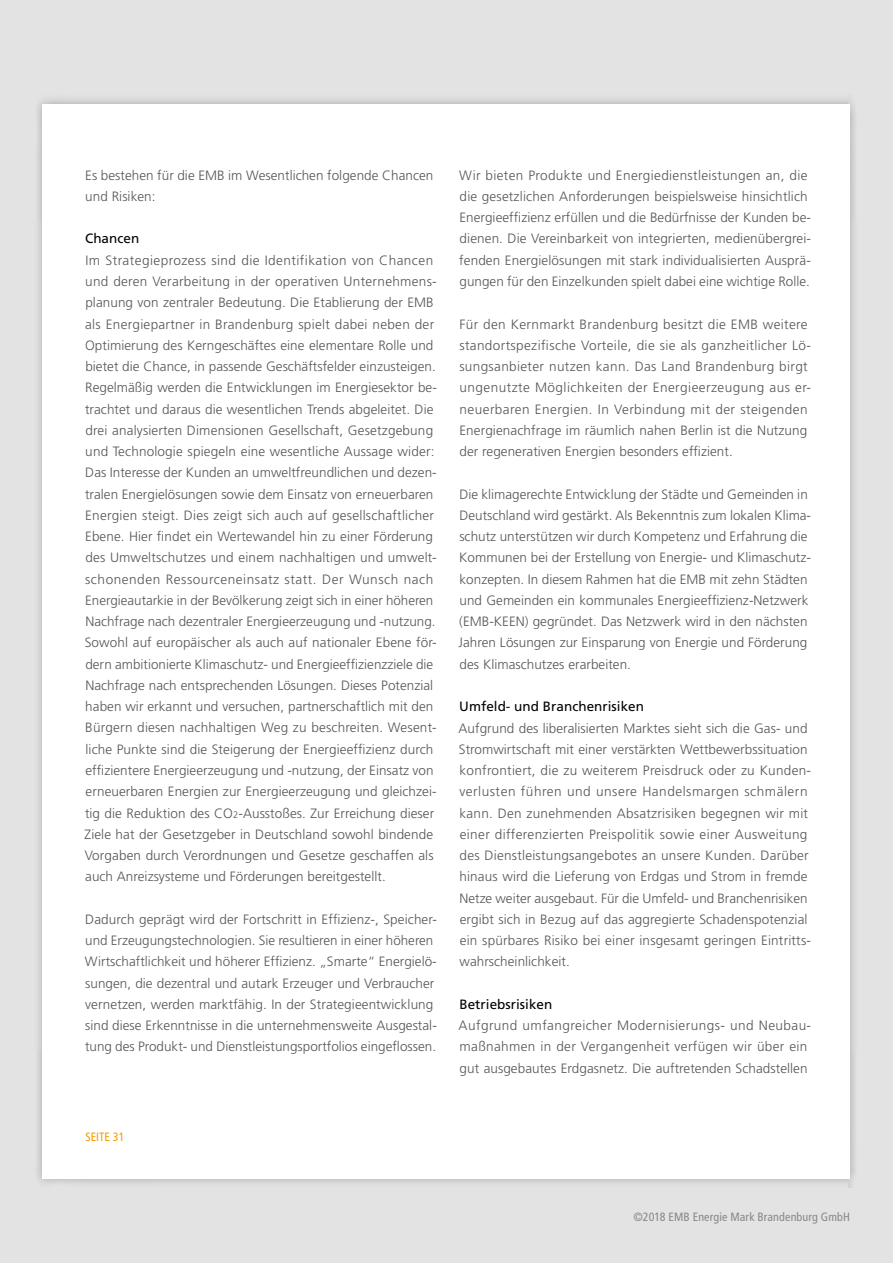
<style>
.page{position:relative;width:893px;height:1263px;background:#e3e3e3}
.page>*{position:absolute;margin:0;border:0;box-sizing:border-box;transform-origin:0 0}
.t1{font:300 13.5px/21.3px "Frutiger";letter-spacing:.005em;color:#565656}
.t2{font:300 13.5px/21.3px "Frutiger";letter-spacing:.025em;color:#565656}
.t3{font:13.5px "Frutiger";letter-spacing:.005em;color:#000}
.t4{font:condensed 12px "Frutiger";letter-spacing:.01em;color:#878786}
.t5{font:condensed 12px "Frutiger";color:#f59c00}
.s1{font-size:9.45px}
</style>
<div class="page">
<div style="left:33px;top:95px;width:827px;height:1093px;background:#000;opacity:.25"></div>
<div style="left:43px;top:104px;width:807px;height:1075px;background:#fff"></div>
<p class="t1" style="left:85px;top:164px;width:350px">Es bestehen für die EMB im Wesentlichen folgende Chancen und Risiken:</p>
<p class="t3" style="left:85px;top:231px;width:56px">Chancen</p>
<p class="t1" style="left:84px;top:249px;width:354px">Im Strategieprozess sind die Identifikation von Chancen und deren Verarbeitung in der operativen Unternehmens&shy;planung von zentraler Bedeutung. Die Etablierung der EMB als Energiepartner in Brandenburg spielt dabei neben der Optimierung des Kerngeschäftes eine elementare Rolle und bietet die Chance, in passende Geschäftsfelder einzusteigen.<br>Regelmäßig werden die Entwicklungen im Energiesektor be&shy;trachtet und daraus die wesentlichen Trends abgeleitet. Die drei analysierten Dimensionen Gesellschaft, Gesetzgebung und Technologie spiegeln eine wesentliche Aussage wider:<br>Das Interesse der Kunden an umweltfreundlichen und dezen&shy;tralen Energielösungen sowie dem Einsatz von erneuerbaren Energien steigt. Dies zeigt sich auch auf gesellschaftlicher Ebene. Hier findet ein Wertewandel hin zu einer Förderung des Umweltschutzes und einem nachhaltigen und umwelt&shy;schonenden Ressourceneinsatz statt. Der Wunsch nach Energieautarkie in der Bevölkerung zeigt sich in einer höheren Nachfrage nach dezentraler Energieerzeugung und -nutzung.<br>Sowohl auf europäischer als auch auf nationaler Ebene för&shy;dern ambitionierte Klimaschutz- und Energieeffizienzziele die Nachfrage nach entsprechenden Lösungen. Dieses Potenzial haben wir erkannt und versuchen, partnerschaftlich mit den Bürgern diesen nachhaltigen Weg zu beschreiten. Wesent&shy;liche Punkte sind die Steigerung der Energieeffizienz durch effizientere Energieerzeugung und -nutzung, der Einsatz von erneuerbaren Energien zur Energieerzeugung und gleichzei&shy;tig die Reduktion des CO<span class="s1">2</span>-Ausstoßes. Zur Erreichung dieser Ziele hat der Gesetzgeber in Deutschland sowohl bindende Vorgaben durch Verordnungen und Gesetze geschaffen als auch Anreizsysteme und Förderungen bereitgestellt.</p>
<p class="t1" style="left:85px;top:908px;width:353px">Dadurch geprägt wird der Fortschritt in Effizienz-, Speicher&shy;und Erzeugungstechnologien. Sie resultieren in einer höheren Wirtschaftlichkeit und höherer Effizienz. „Smarte“ Energielö&shy;sungen, die dezentral und autark Erzeuger und Verbraucher vernetzen, werden marktfähig. In der Strategieentwicklung sind diese Erkenntnisse in die unternehmensweite Ausgestal&shy;tung des Produkt- und Dienstleistungsportfolios eingeflossen.</p>
<p class="t1" style="left:459px;top:164px;width:353px">Wir bieten Produkte und Energiedienstleistungen an, die die gesetzlichen Anforderungen beispielsweise hinsichtlich Energieeffizienz erfüllen und die Bedürfnisse der Kunden be&shy;dienen. Die Vereinbarkeit von integrierten, medienübergrei&shy;fenden Energielösungen mit stark individualisierten Ausprä&shy;gungen für den Einzelkunden spielt dabei eine wichtige Rolle.</p>
<p class="t2" style="left:459px;top:313px;width:353px">Für den Kernmarkt Brandenburg besitzt die EMB weitere standortspezifische Vorteile, die sie als ganzheitlicher Lö&shy;sungsanbieter nutzen kann. Das Land Brandenburg birgt ungenutzte Möglichkeiten der Energieerzeugung aus er&shy;neuerbaren Energien. In Verbindung mit der steigenden Energienachfrage im räumlich nahen Berlin ist die Nutzung der regenerativen Energien besonders effizient.</p>
<p class="t1" style="left:459px;top:483px;width:354px">Die klimagerechte Entwicklung der Städte und Gemeinden in Deutschland wird gestärkt. Als Bekenntnis zum lokalen Klima&shy;schutz unterstützen wir durch Kompetenz und Erfahrung die Kommunen bei der Erstellung von Energie- und Klimaschutz&shy;konzepten. In diesem Rahmen hat die EMB mit zehn Städten und Gemeinden ein kommunales Energieeffizienz-Netzwerk (EMB-KEEN) gegründet. Das Netzwerk wird in den nächsten Jahren Lösungen zur Einsparung von Energie und Förderung des Klimaschutzes erarbeiten.</p>
<p class="t3" style="left:459px;top:699px;width:186px">Umfeld- und Branchenrisiken</p>
<p class="t1" style="left:459px;top:717px;width:354px">Aufgrund des liberalisierten Marktes sieht sich die Gas- und Stromwirtschaft mit einer verstärkten Wettbewerbssituation konfrontiert, die zu weiterem Preisdruck oder zu Kunden&shy;verlusten führen und unsere Handelsmargen schmälern kann. Den zunehmenden Absatzrisiken begegnen wir mit einer differenzierten Preispolitik sowie einer Ausweitung des Dienstleistungsangebotes an unsere Kunden. Darüber hinaus wird die Lieferung von Erdgas und Strom in fremde Netze weiter ausgebaut. Für die Umfeld- und Branchenrisiken ergibt sich in Bezug auf das aggregierte Schadenspotenzial ein spürbares Risiko bei einer insgesamt geringen Eintritts&shy;wahrscheinlichkeit.</p>
<p class="t3" style="left:459px;top:996px;width:94px">Betriebsrisiken</p>
<p class="t2" style="left:459px;top:1015px;width:354px">Aufgrund umfangreicher Modernisierungs- und Neubau&shy;maßnahmen in der Vergangenheit verfügen wir über ein gut ausgebautes Erdgasnetz. Die auftretenden Schadstellen</p>
<p class="t5" style="left:85px;top:1129px;width:41px">SEITE 31</p>
<p class="t4" style="left:633px;top:1210px;width:218px">©2018 EMB Energie Mark Brandenburg GmbH</p>
</div>
